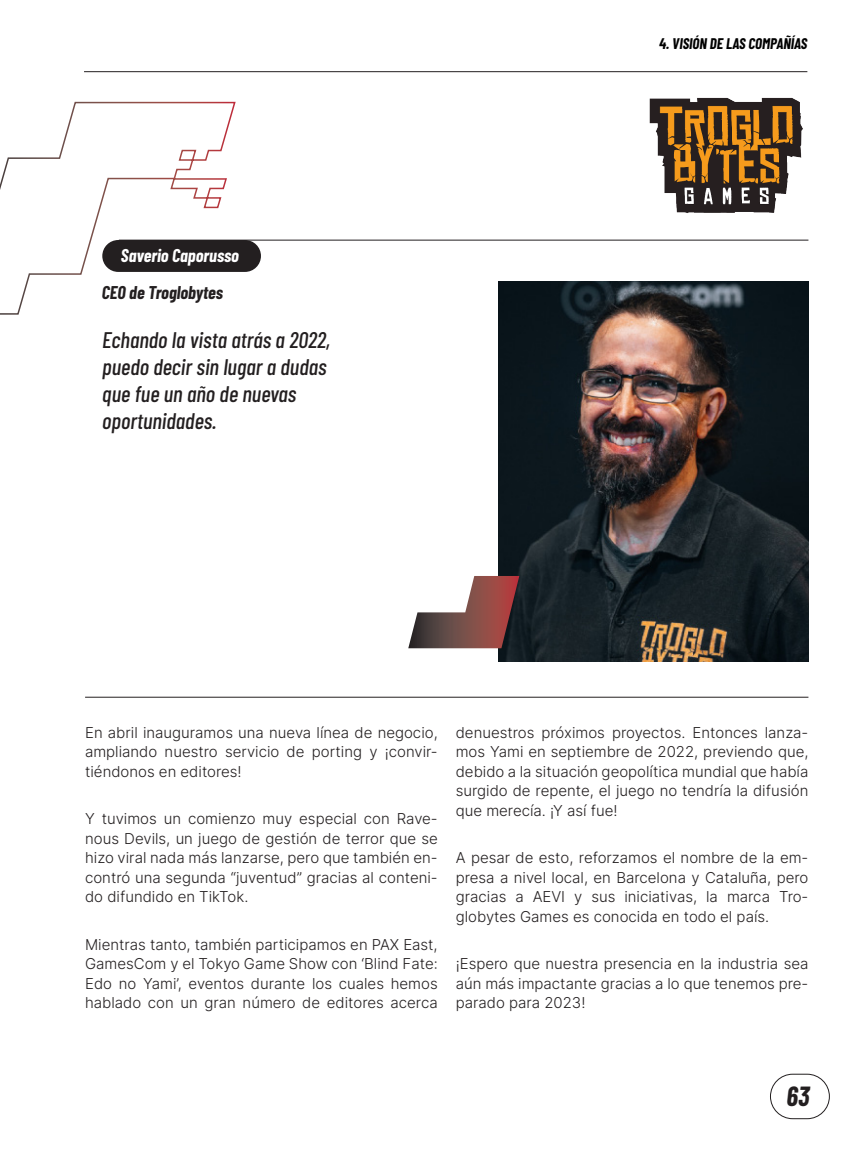
<style>
.page{position:relative;width:851px;height:1149px;background:#fff}
.page>*{position:absolute;margin:0;border:0;box-sizing:border-box;transform-origin:0 0}
.t1{font:italic 700 27px "Barlow Condensed";color:#231f20}
.t2{font:italic 500 22.5px/27px "Barlow Condensed";color:#231f20}
.t3{font:italic 700 18px "Barlow Condensed";color:#fff}
.t4{font:italic 700 18px "Barlow Condensed";color:#231f20}
.t5{font:300 15px/19.5px "Inter";color:#231f20;text-align:justify}
.t6{font:italic 700 15px "Barlow Condensed";color:#000}
</style>
<div class="page">
<hr style="left:84px;top:71px;width:723px;height:1px;background:#231f20">
<div style="left:770px;top:1073px;width:59px;height:45px;border:1px solid #231f20;border-radius:22px"></div>
<svg style="left:0;top:101px;width:237px;height:214px"></svg>
<div style="left:102px;top:240px;width:159px;height:32px;background:#231f20;border-radius:16px"></div>
<hr style="left:119px;top:240px;width:689px;height:1px;background:#231f20">
<hr style="left:85px;top:696px;width:723px;height:1px;background:#231f20">
<img style="left:498px;top:281px;width:310px;height:380px">
<svg style="left:408px;top:575px;width:111px;height:73px"></svg>
<img style="left:649px;top:97px;width:154px;height:116px">
<p class="t3" style="left:121px;top:242px;width:119px">Saverio Caporusso</p>
<p class="t4" style="left:102px;top:280px;width:123px">CEO de Troglobytes</p>
<p class="t2" style="left:102px;top:324px;width:229px">Echando la vista atrás a 2022, puedo decir sin lugar a dudas que fue un año de nuevas oportunidades.</p>
<p class="t6" style="left:659px;top:33px;width:150px">4. VISIÓN DE LAS COMPAÑÍAS</p>
<p class="t5" style="left:85px;top:721px;width:354px">En abril inauguramos una nueva línea de negocio, ampliando nuestro servicio de porting y ¡convir&shy;tiéndonos en editores!</p>
<p class="t5" style="left:85px;top:808px;width:354px">Y tuvimos un comienzo muy especial con Rave&shy;nous Devils, un juego de gestión de terror que se hizo viral nada más lanzarse, pero que también en&shy;contró una segunda “juventud” gracias al conteni&shy;do difundido en TikTok.</p>
<p class="t5" style="left:85px;top:933px;width:354px">Mientras tanto, también participamos en PAX East, GamesCom y el Tokyo Game Show con ‘Blind Fate:<br>Edo no Yami’, eventos durante los cuales hemos hablado con un gran número de editores acerca</p>
<p class="t5" style="left:455px;top:721px;width:354px">denuestros próximos proyectos. Entonces lanza&shy;mos Yami en septiembre de 2022, previendo que, debido a la situación geopolítica mundial que había surgido de repente, el juego no tendría la difusión que merecía. ¡Y así fue!</p>
<p class="t5" style="left:455px;top:847px;width:354px">A pesar de esto, reforzamos el nombre de la em&shy;presa a nivel local, en Barcelona y Cataluña, pero gracias a AEVI y sus iniciativas, la marca Tro&shy;globytes Games es conocida en todo el país.</p>
<p class="t5" style="left:455px;top:953px;width:354px">¡Espero que nuestra presencia en la industria sea aún más impactante gracias a lo que tenemos pre&shy;parado para 2023!</p>
<h1 class="t1" style="left:786px;top:1077px;width:24px">63</h1>
</div>
